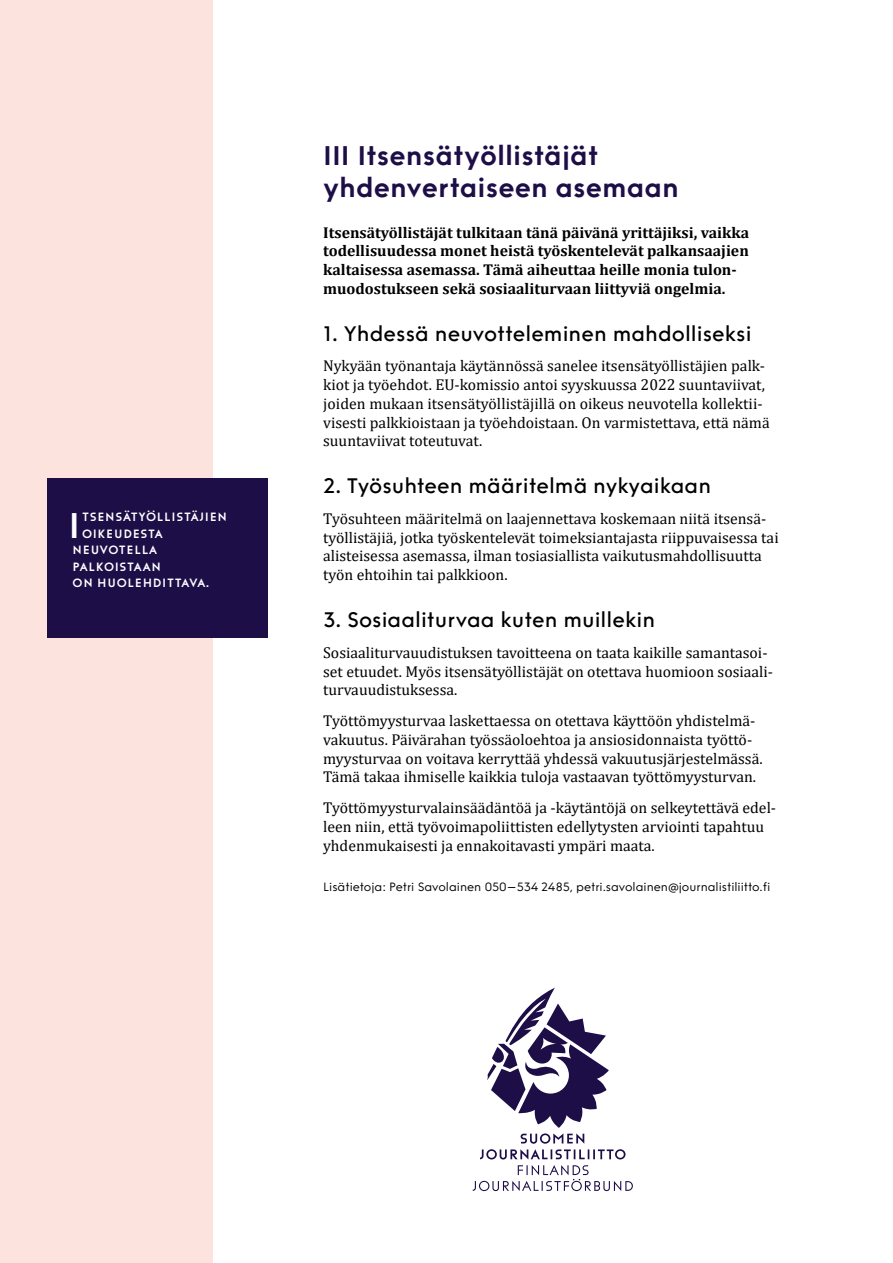
<style>
.page{position:relative;width:893px;height:1263px;background:#fff}
.page>*{position:absolute;margin:0;border:0;box-sizing:border-box;transform-origin:0 0}
.t1{font:35.55px "Funkis Medelfet";color:#fff}
.ISO_OTSIKKO{font:700 27px/32.4px "Funkis B.1";color:#1e0e48}
.KAKKOSOTSIKKO{font:500 21px "Funkis B.1";color:#000}
.LEIPIS{font:15.75px/18.8px "Cambria";color:#000}
.BOLD__LEIPIS{font:700 15.75px/18.8px "Cambria";color:#000}
.LISÄTIETOJA{font:300 12px "Funkis B.1";letter-spacing:-.005em;color:#000}
.t2{font:12px "Funkis Medelfet";color:#fff}
</style>
<div class="page">
<div style="left:0;top:0;width:213px;height:1263px;background:#fce3de"></div>
<svg style="left:473px;top:1165px;width:160px;height:26px"></svg>
<svg style="left:480px;top:988px;width:145px;height:171px"></svg>
<div style="left:47px;top:478px;width:220px;height:160px;background:#1e0e48"></div>
<p class="t1" style="left:67px;top:507px;width:16px">I</p>
<p class="t2" style="left:82px;top:511px;width:147px">TSENSÄTYÖLLISTÄJIEN</p>
<p class="t2" style="left:82px;top:527px;width:83px">OIKEUDESTA</p>
<p class="t2" style="left:72px;top:544px;width:87px">NEUVOTELLA</p>
<p class="t2" style="left:72px;top:560px;width:90px">PALKOISTAAN</p>
<p class="t2" style="left:72px;top:577px;width:139px">ON HUOLEHDITTAVA.</p>
<p class="ISO_OTSIKKO" style="left:323px;top:140px;width:357px">III Itsensätyöllistäjät yhdenvertaiseen asemaan</p>
<p class="BOLD__LEIPIS" style="left:323px;top:222px;width:428px">Itsensätyöllistäjät tulkitaan tänä päivänä yrittäjiksi, vaikka todellisuudessa monet heistä työskentelevät palkansaajien kaltaisessa asemassa. Tämä aiheuttaa heille monia tulon&shy;muodostukseen sekä sosiaaliturvaan liittyviä ongelmia.</p>
<p class="KAKKOSOTSIKKO" style="left:323px;top:321px;width:430px">1. Yhdessä neuvotteleminen mahdolliseksi</p>
<p class="LEIPIS" style="left:323px;top:357px;width:448px">Nykyään työnantaja käytännössä sanelee itsensätyöllistäjien palk&shy;kiot ja työehdot. EU-komissio antoi syyskuussa 2022 suuntaviivat, joiden mukaan itsensätyöllistäjillä on oikeus neuvotella kollektii&shy;visesti palkkioistaan ja työehdoistaan. On varmistettava, että nämä suuntaviivat toteutuvat.</p>
<p class="KAKKOSOTSIKKO" style="left:323px;top:473px;width:389px">2. Työsuhteen määritelmä nykyaikaan</p>
<p class="LEIPIS" style="left:323px;top:509px;width:457px">Työsuhteen määritelmä on laajennettava koskemaan niitä itsensä&shy;työllistäjiä, jotka työskentelevät toimeksiantajasta riippuvaisessa tai alisteisessa asemassa, ilman tosiasiallista vaikutusmahdollisuutta työn ehtoihin tai palkkioon.</p>
<p class="KAKKOSOTSIKKO" style="left:323px;top:607px;width:333px">3. Sosiaaliturvaa kuten muillekin</p>
<p class="LEIPIS" style="left:323px;top:643px;width:450px">Sosiaaliturvauudistuksen tavoitteena on taata kaikille samantasoi&shy;set etuudet. Myös itsensätyöllistäjät on otettava huomioon sosiaali&shy;turvauudistuksessa.</p>
<p class="LEIPIS" style="left:323px;top:711px;width:441px">Työttömyysturvaa laskettaessa on otettava käyttöön yhdistelmä&shy;vakuutus. Päivärahan työssäoloehtoa ja ansiosidonnaista työttö&shy;myysturvaa on voitava kerryttää yhdessä vakuutusjärjestelmässä.<br>Tämä takaa ihmiselle kaikkia tuloja vastaavan työttömyysturvan.</p>
<p class="LEIPIS" style="left:323px;top:798px;width:454px">Työttömyysturvalainsäädäntöä ja -käytäntöjä on selkeytettävä edel&shy;leen niin, että työvoimapoliittisten edellytysten arviointi tapahtuu yhdenmukaisesti ja ennakoitavasti ympäri maata.</p>
<p class="LISÄTIETOJA" style="left:323px;top:880px;width:449px">Lisätietoja: Petri Savolainen 050–534 2485, petri.savolainen@journalistiliitto.fi</p>
</div>
